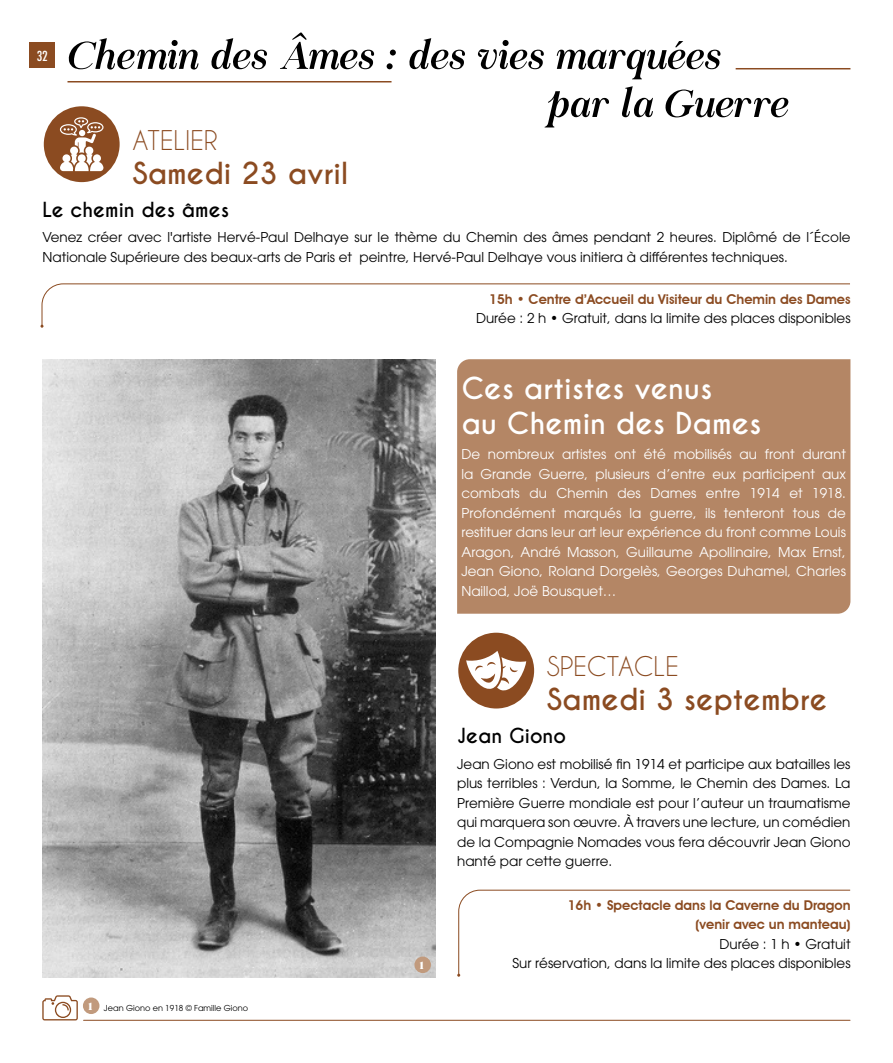
<style>
.page{position:relative;width:893px;height:1063px;background:#fff}
.page>*{position:absolute;margin:0;border:0;box-sizing:border-box;transform-origin:0 0}
.t1{font:700 28.5px/34.2px "Caviar Dreams";color:#fff}
.t2{font:700 28.5px "Caviar Dreams";color:#8b4b21}
.t3{font:25.5px "Caviar Dreams";color:#8b4b21}
.t4{font:700 19.5px "Caviar Dreams";color:#000}
.t5{font:13.5px/19.5px "ITC Avant Garde Pro";color:#000}
.t6{font:13.5px/19.5px "ITC Avant Garde Pro";color:#fff;text-align:justify}
.t7{font:600 13.5px/19.5px "Avant Garde IT Cby BT";color:#8b4b21;text-align:right}
.t8{font:500 condensed 13.5px "Futura";color:#fff}
.t9{font:900 10.5px "MADE Mirage";color:#fff}
.t10{font:8.1px "ITC Avant Garde Pro";color:#000}
.s1{font-family:"MADE Mirage";font-weight:900;font-size:10.5px;color:#fff}
</style>
<div class="page">
<div style="left:458px;top:633px;width:76px;height:76px;background:#8b4b21;border-radius:50%"></div>
<svg style="left:466px;top:651px;width:60px;height:40px"></svg>
<div style="left:44px;top:106px;width:76px;height:76px;background:#8b4b21;border-radius:50%"></div>
<svg style="left:60px;top:117px;width:44px;height:54px"></svg>
<div style="left:30px;top:43px;width:25px;height:25px;background:#8b4b21"></div>
<div style="left:83px;top:998px;width:16px;height:16px;background:#c19a7d;border-radius:50%"></div>
<svg style="left:42px;top:995px;width:36px;height:25px"></svg>
<hr style="left:84px;top:1020px;width:766px;height:1px;background:#8b4b21">
<svg style="left:457px;top:889px;width:394px;height:88px"></svg>
<svg style="left:545px;top:86px;width:243px;height:41px"></svg>
<svg style="left:69px;top:33px;width:651px;height:46px"></svg>
<hr style="left:736px;top:68px;width:114px;height:1px;background:#8b4b21">
<img style="left:43px;top:359px;width:393px;height:619px">
<svg style="left:40px;top:283px;width:810px;height:45px"></svg>
<div style="left:414px;top:957px;width:17px;height:16px;background:#c19a7d;border-radius:50%"></div>
<div style="left:457px;top:359px;width:393px;height:255px;background:#b48665"></div>
<hr style="left:68px;top:81px;width:324px;height:1px;background:#8b4b21">
<p class="t8" style="left:37px;top:47px;width:13px">32</p>
<h2 class="t3" style="left:132px;top:125px;width:87px">ATELIER</h2>
<h1 class="t2" style="left:132px;top:156px;width:217px">Samedi 23 avril</h1>
<h3 class="t4" style="left:43px;top:198px;width:188px">Le chemin des âmes</h3>
<p class="t5" style="left:43px;top:227px;width:809px">Venez créer avec l'artiste Hervé-Paul Delhaye sur le thème du Chemin des âmes pendant 2 heures. Diplômé de l´École<br>Nationale Supérieure des beaux-arts de Paris et peintre, Hervé-Paul Delhaye vous initiera à différentes techniques.</p>
<p class="t7" style="left:489px;top:289px;width:363px">15h • Centre d’Accueil du Visiteur du Chemin des Dames</p>
<p class="t5" style="left:476px;top:308px;width:376px">Durée : 2 h • Gratuit, dans la limite des places disponibles</p>
<p class="t10" style="left:88px;top:1003px;width:161px"><span class="s1">1</span> Jean Giono en 1918 © Famille Giono</p>
<p class="t9" style="left:420px;top:958px;width:5px">1</p>
<h1 class="t1" style="left:461px;top:372px;width:302px">Ces artistes venus<br>au Chemin des Dames</h1>
<p class="t6" style="left:461px;top:444px;width:386px">De nombreux artistes ont été mobilisés au front durant la Grande Guerre, plusieurs d’entre eux participent aux combats du Chemin des Dames entre 1914 et 1918.<br>Profondément marqués la guerre, ils tenteront tous de restituer dans leur art leur expérience du front comme Louis Aragon, André Masson, Guillaume Apollinaire, Max Ernst, Jean Giono, Roland Dorgelès, Georges Duhamel, Charles Naillod, Joë Bousquet…</p>
<h2 class="t3" style="left:547px;top:651px;width:133px">SPECTACLE</h2>
<h1 class="t2" style="left:547px;top:682px;width:282px">Samedi 3 septembre</h1>
<h3 class="t4" style="left:457px;top:724px;width:110px">Jean Giono</h3>
<p class="t5" style="left:457px;top:754px;width:395px;text-align:justify">Jean Giono est mobilisé fin 1914 et participe aux batailles les plus terribles : Verdun, la Somme, le Chemin des Dames. La Première Guerre mondiale est pour l’auteur un traumatisme qui marquera son œuvre. À travers une lecture, un comédien de la Compagnie Nomades vous fera découvrir Jean Giono hanté par cette guerre.</p>
<p class="t7" style="left:568px;top:895px;width:284px">16h • Spectacle dans la Caverne du Dragon (venir avec un manteau)</p>
<p class="t5" style="left:513px;top:934px;width:339px;text-align:right">Durée : 1 h • Gratuit<br>Sur réservation, dans la limite des places disponibles</p>
</div>
